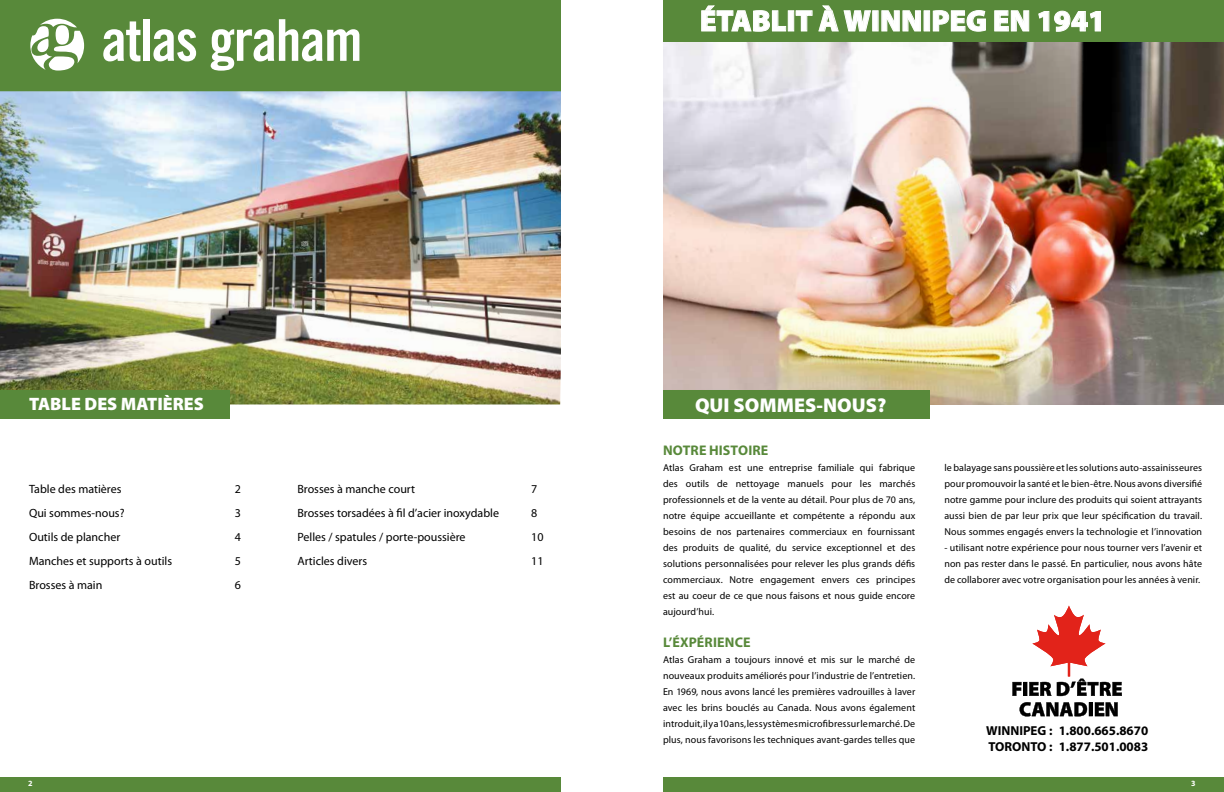
<style>
.page{position:relative;width:1224px;height:792px;background:#fff}
.page>*{position:absolute;margin:0;border:0;box-sizing:border-box;transform-origin:0 0}
.t1{font:900 30px "Myriad Pro";color:#fff}
.t2{font:900 20px "Myriad Pro";color:#fff}
.t3{font:900 18px "Myriad Pro";color:#fff}
.t4{font:700 14px "Myriad Pro";letter-spacing:.01em;color:#58893a}
.t5{font:700 13px/15.6px "Myriad Pro";color:#000}
.t6{font:12px/24px "Myriad Pro";color:#000}
.t7{font:10px/16px "Myriad Pro";letter-spacing:.01em;color:#000;text-align:justify}
.t8{font:700 8px "Myriad Pro";color:#fff}
</style>
<div class="page">
<div style="left:0;top:777px;width:561px;height:15px;background:#58893a"></div>
<div style="left:663px;top:777px;width:561px;height:15px;background:#58893a"></div>
<div style="left:0;top:0;width:561px;height:91px;background:#58893a"></div>
<img style="left:0;top:91px;width:561px;height:314px">
<img style="left:663px;top:41px;width:561px;height:364px">
<svg style="left:30px;top:19px;width:54px;height:52px"></svg>
<svg style="left:103px;top:21px;width:37px;height:40px"></svg>
<div style="left:143px;top:19px;width:7px;height:42px;background:#fff"></div>
<svg style="left:153px;top:29px;width:43px;height:32px"></svg>
<svg style="left:211px;top:19px;width:148px;height:52px"></svg>
<div style="left:663px;top:0;width:561px;height:41px;background:#58893a"></div>
<svg style="left:701px;top:5px;width:86px;height:27px"></svg>
<div style="left:788px;top:10px;width:6px;height:22px;border:1px solid #fff"></div>
<svg style="left:795px;top:5px;width:76px;height:27px"></svg>
<div style="left:872px;top:10px;width:7px;height:22px;border:1px solid #fff"></div>
<svg style="left:881px;top:10px;width:40px;height:22px"></svg>
<div style="left:924px;top:10px;width:6px;height:22px;border:1px solid #fff"></div>
<svg style="left:932px;top:10px;width:54px;height:22px"></svg>
<svg style="left:994px;top:10px;width:36px;height:22px"></svg>
<svg style="left:1038px;top:10px;width:63px;height:22px"></svg>
<div style="left:0;top:390px;width:229px;height:29px;background:#58893a"></div>
<div style="left:663px;top:390px;width:266px;height:29px;background:#58893a"></div>
<svg style="left:1012px;top:605px;width:110px;height:91px"></svg>
<svg style="left:1020px;top:702px;width:98px;height:15px"></svg>
<h1 class="t1" style="left:700px;top:4px;width:407px">ÉTABLIT À WINNIPEG EN 1941</h1>
<h3 class="t3" style="left:29px;top:394px;width:176px">TABLE DES MATIÈRES</h3>
<h2 class="t2" style="left:695px;top:393px;width:193px">QUI SOMMES-NOUS?</h2>
<p class="t6" style="left:29px;top:477px;width:145px">Table des matières<br>Qui sommes-nous?<br>Outils de plancher<br>Manches et supports à outils<br>Brosses à main</p>
<p class="t6" style="left:297px;top:477px;width:203px">Brosses à manche court<br>Brosses torsadées à fil d’acier inoxydable<br>Pelles / spatules / porte-poussière<br>Articles divers</p>
<p class="t6" style="left:235px;top:477px;width:8px;text-align:justify">2<br>3<br>4<br>5<br>6</p>
<p class="t6" style="left:531px;top:477px;width:14px">7<br>8<br>10<br>11</p>
<h3 class="t4" style="left:663px;top:441px;width:107px">NOTRE HISTOIRE</h3>
<p class="t7" style="left:663px;top:460px;width:254px">Atlas Graham est une entreprise familiale qui fabrique des outils de nettoyage manuels pour les marchés professionnels et de la vente au détail. Pour plus de 70 ans, notre équipe accueillante et compétente a répondu aux besoins de nos partenaires commerciaux en fournissant des produits de qualité, du service exceptionnel et des solutions personnalisées pour relever les plus grands défis commerciaux. Notre engagement envers ces principes est au coeur de ce que nous faisons et nous guide encore aujourd’hui.</p>
<h3 class="t4" style="left:663px;top:633px;width:89px">L’ÉXPÉRIENCE</h3>
<p class="t7" style="left:663px;top:652px;width:254px">Atlas Graham a toujours innové et mis sur le marché de nouveaux produits améliorés pour l’industrie de l’entretien.<br>En 1969, nous avons lancé les premières vadrouilles à laver avec les brins bouclés au Canada. Nous avons également introduit, il y a 10 ans, les systèmes microfibres sur le marché. De plus, nous favorisons les techniques avant-gardes telles que</p>
<p class="t7" style="left:944px;top:460px;width:259px">le balayage sans poussière et les solutions auto-assainisseures pour promouvoir la santé et le bien-être. Nous avons diversifié notre gamme pour inclure des produits qui soient attrayants aussi bien de par leur prix que leur spécification du travail.<br>Nous sommes engagés envers la technologie et l’innovation</p>
<p class="t7" style="left:944px;top:540px;width:259px">- utilisant notre expérience pour nous tourner vers l’avenir et non pas rester dans le passé. En particulier, nous avons hâte de collaborer avec votre organisation pour les années à venir.</p>
<h3 class="t5" style="left:986px;top:722px;width:68px">WINNIPEG :<br>TORONTO :</h3>
<h3 class="t5" style="left:1059px;top:722px;width:91px">1.800.665.8670<br>1.877.501.0083</h3>
<p class="t8" style="left:28px;top:778px;width:6px">2</p>
<p class="t8" style="left:1191px;top:778px;width:6px">3</p>
</div>
